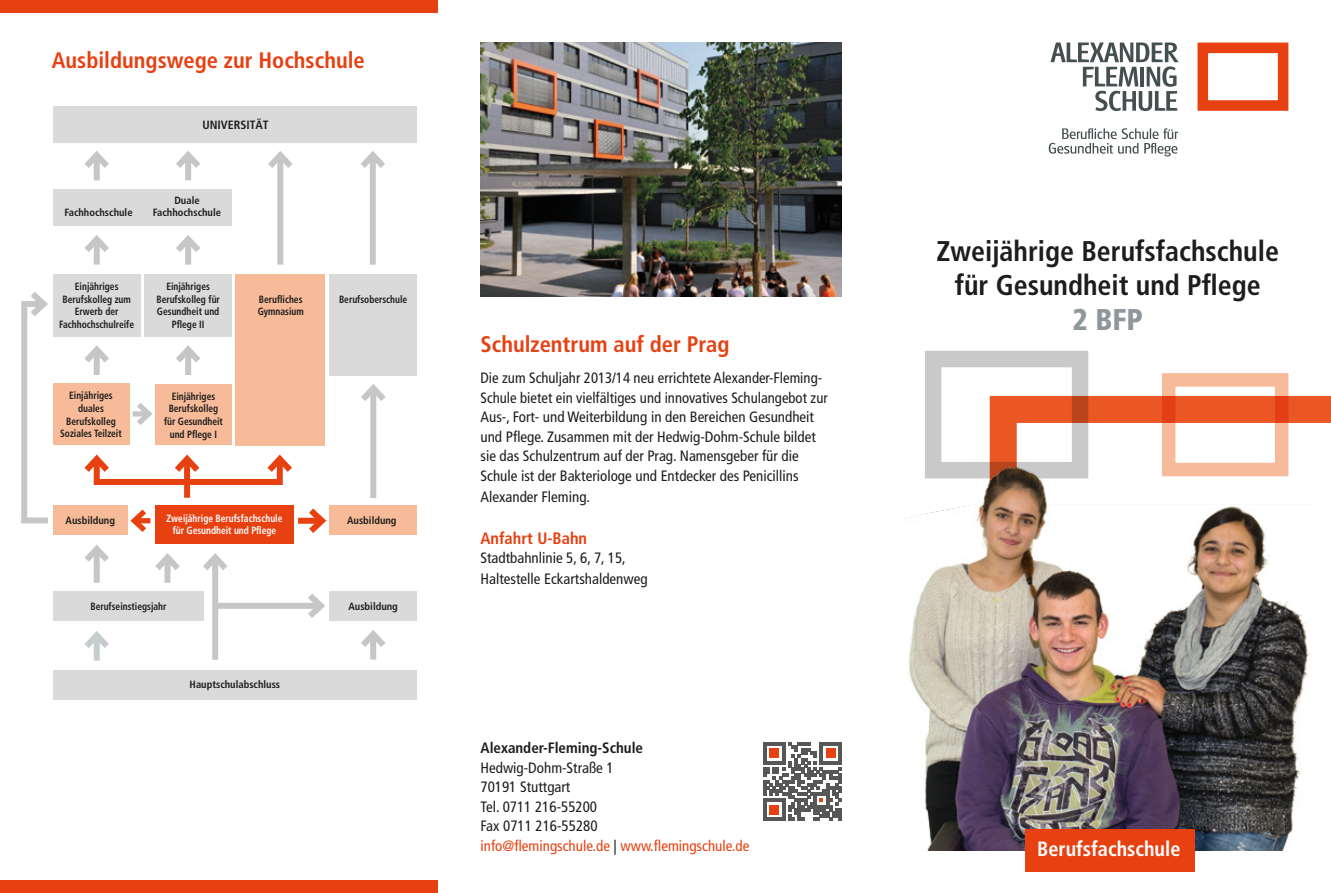
<style>
.page{position:relative;width:1331px;height:893px;background:#fff}
.page>*{position:absolute;margin:0;border:0;box-sizing:border-box;transform-origin:0 0}
.t1{font:900 condensed 30px "Frutiger";color:#8e989a}
.t2{font:700 condensed 28.5px/34.5px "Frutiger";color:#1d1d1b;text-align:center}
.t3{font:700 condensed 22.5px "Frutiger";color:#e74011}
.t4{font:700 condensed 20.7px "Frutiger";color:#fff}
.t5{font:700 condensed 16.5px "Frutiger";color:#e74011}
.t6{font:condensed 15px/19.5px "Frutiger";color:#1d1d1b}
.t7{font:700 condensed 15px "Frutiger";color:#1d1d1b}
.t8{font:700 condensed 12px "Frutiger";color:#1d1d1b}
.t9{font:700 condensed 10.5px/12.6px "Frutiger";color:#1d1d1b;text-align:center;scale:.9 1}
.t10{font:700 condensed 10.5px/12px "Frutiger";color:#1d1d1b;text-align:center}
.t11{font:700 condensed 10.5px/12.6px "Frutiger";color:#fff;text-align:center;scale:.9 1}
.s1{color:#e74011}
</style>
<div class="page">
<svg style="left:990px;top:396px;width:341px;height:259px"></svg>
<div style="left:925px;top:351px;width:163px;height:127px;border:16px solid #b3b2b2"></div>
<div style="left:1162px;top:373px;width:126px;height:103px;border:14px solid #f8bb9a"></div>
<img style="left:480px;top:43px;width:362px;height:253px">
<svg style="left:763px;top:742px;width:79px;height:79px"></svg>
<div style="left:0;top:0;width:438px;height:13px;background:#e74011"></div>
<div style="left:0;top:880px;width:438px;height:13px;background:#e74011"></div>
<div style="left:53px;top:670px;width:364px;height:29px;background:#dadada"></div>
<div style="left:53px;top:591px;width:151px;height:30px;background:#dadada"></div>
<div style="left:94px;top:549px;width:6px;height:34px;background:#c6c6c6"></div>
<svg style="left:84px;top:544px;width:25px;height:24px"></svg>
<div style="left:277px;top:459px;width:6px;height:26px;background:#e74011"></div>
<svg style="left:267px;top:454px;width:25px;height:24px"></svg>
<div style="left:370px;top:388px;width:6px;height:110px;background:#c6c6c6"></div>
<svg style="left:361px;top:384px;width:25px;height:23px"></svg>
<div style="left:298px;top:518px;width:24px;height:6px;background:#e74011"></div>
<svg style="left:303px;top:508px;width:24px;height:25px"></svg>
<div style="left:213px;top:603px;width:108px;height:6px;background:#c6c6c6"></div>
<svg style="left:302px;top:591px;width:28px;height:30px"></svg>
<div style="left:53px;top:274px;width:87px;height:62px;background:#dadada"></div>
<div style="left:330px;top:591px;width:87px;height:30px;background:#dadada"></div>
<div style="left:53px;top:384px;width:77px;height:61px;background:#f8bb9a"></div>
<div style="left:330px;top:274px;width:87px;height:101px;background:#dadada"></div>
<div style="left:236px;top:274px;width:89px;height:171px;background:#f8bb9a"></div>
<div style="left:145px;top:274px;width:87px;height:62px;background:#dadada"></div>
<div style="left:155px;top:384px;width:77px;height:61px;background:#f8bb9a"></div>
<div style="left:155px;top:505px;width:139px;height:39px;background:#e74011"></div>
<div style="left:94px;top:350px;width:6px;height:25px;background:#c6c6c6"></div>
<svg style="left:84px;top:345px;width:25px;height:24px"></svg>
<div style="left:94px;top:459px;width:6px;height:26px;background:#e74011"></div>
<svg style="left:84px;top:454px;width:25px;height:24px"></svg>
<div style="left:184px;top:459px;width:6px;height:39px;background:#e74011"></div>
<svg style="left:175px;top:454px;width:25px;height:24px"></svg>
<div style="left:185px;top:350px;width:6px;height:25px;background:#c6c6c6"></div>
<svg style="left:176px;top:345px;width:25px;height:18px"></svg>
<div style="left:164px;top:557px;width:6px;height:26px;background:#c6c6c6"></div>
<svg style="left:155px;top:553px;width:25px;height:24px"></svg>
<div style="left:212px;top:557px;width:6px;height:103px;background:#c6c6c6"></div>
<svg style="left:203px;top:553px;width:25px;height:24px"></svg>
<div style="left:94px;top:635px;width:6px;height:26px;background:#c6cdce"></div>
<svg style="left:85px;top:631px;width:24px;height:24px"></svg>
<div style="left:370px;top:634px;width:6px;height:25px;background:#c6c6c6"></div>
<svg style="left:361px;top:630px;width:24px;height:23px"></svg>
<svg style="left:132px;top:403px;width:20px;height:22px"></svg>
<svg style="left:130px;top:509px;width:21px;height:23px"></svg>
<div style="left:53px;top:505px;width:75px;height:30px;background:#f8bb9a"></div>
<div style="left:329px;top:505px;width:87px;height:30px;background:#f8bb9a"></div>
<div style="left:95px;top:479px;width:185px;height:6px;background:#e74011"></div>
<div style="left:21px;top:301px;width:6px;height:222px;background:#c6c6c6"></div>
<svg style="left:27px;top:292px;width:21px;height:31px"></svg>
<div style="left:21px;top:517px;width:27px;height:6px;background:#c6c6c6"></div>
<div style="left:53px;top:106px;width:364px;height:36px;background:#dadada"></div>
<div style="left:94px;top:239px;width:6px;height:26px;background:#c6c6c6"></div>
<svg style="left:85px;top:235px;width:24px;height:24px"></svg>
<div style="left:94px;top:155px;width:6px;height:25px;background:#c6c6c6"></div>
<svg style="left:84px;top:151px;width:25px;height:23px"></svg>
<div style="left:277px;top:155px;width:6px;height:110px;background:#c6c6c6"></div>
<svg style="left:268px;top:151px;width:25px;height:23px"></svg>
<div style="left:185px;top:239px;width:6px;height:26px;background:#c6c6c6"></div>
<svg style="left:176px;top:235px;width:24px;height:17px"></svg>
<div style="left:185px;top:155px;width:6px;height:25px;background:#c6c6c6"></div>
<svg style="left:176px;top:151px;width:24px;height:17px"></svg>
<div style="left:370px;top:155px;width:6px;height:110px;background:#c6c6c6"></div>
<svg style="left:361px;top:151px;width:24px;height:23px"></svg>
<div style="left:53px;top:189px;width:179px;height:36px;background:#dadada"></div>
<svg style="left:1050px;top:43px;width:129px;height:68px"></svg>
<svg style="left:1049px;top:128px;width:129px;height:28px"></svg>
<svg style="left:1197px;top:43px;width:91px;height:68px"></svg>
<img style="left:904px;top:465px;width:407px;height:385px">
<div style="left:1025px;top:829px;width:169px;height:43px;background:#e74011"></div>
<h3 class="t3" style="left:52px;top:47px;width:315px">Ausbildungswege zur Hochschule</h3>
<p class="t8" style="left:202px;top:118px;width:66px">Universität</p>
<p class="t10" style="left:64px;top:206px;width:70px">Fachhochschule</p>
<p class="t10" style="left:153px;top:194px;width:70px">Duale<br>Fachhochschule</p>
<p class="t9" style="left:59px;top:280px;width:85px">Einjähriges<br>Berufskolleg zum<br>Erwerb der<br>Fachhochschulreife</p>
<p class="t9" style="left:156px;top:280px;width:72px">Einjähriges<br>Berufskolleg für<br>Gesundheit und<br>Pflege II</p>
<p class="t9" style="left:60px;top:389px;width:70px">Einjähriges duales<br>Berufskolleg<br>Soziales Teilzeit</p>
<p class="t9" style="left:164px;top:390px;width:67px">Einjähriges<br>Berufskolleg für Gesundheit und Pflege I</p>
<p class="t9" style="left:259px;top:293px;width:50px">Berufliches</p>
<p class="t9" style="left:339px;top:293px;width:77px">Berufsoberschule</p>
<p class="t9" style="left:258px;top:305px;width:53px">Gymnasium</p>
<p class="t11" style="left:167px;top:512px;width:130px">Zweijährige Berufsfachschule für Gesundheit und Pflege</p>
<p class="t10" style="left:66px;top:514px;width:51px">Ausbildung</p>
<p class="t10" style="left:347px;top:514px;width:51px">Ausbildung</p>
<p class="t9" style="left:90px;top:600px;width:86px">Berufseinstiegsjahr</p>
<p class="t10" style="left:190px;top:678px;width:92px">Hauptschulabschluss</p>
<p class="t10" style="left:348px;top:601px;width:51px">Ausbildung</p>
<h3 class="t3" style="left:480px;top:331px;width:251px">Schulzentrum auf der Prag</h3>
<p class="t6" style="left:480px;top:368px;width:349px">Die zum Schuljahr 2013/14 neu errichtete Alexander-Fleming-Schule bietet ein vielfältiges und innovatives Schulangebot zur Aus-, Fort- und Weiterbildung in den Bereichen Gesundheit und Pflege. Zusammen mit der Hedwig-Dohm-Schule bildet sie das Schulzentrum auf der Prag. Namensgeber für die Schule ist der Bakteriologe und Entdecker des Penicillins</p>
<p class="t6" style="left:480px;top:487px;width:111px">Alexander Fleming.</p>
<p class="t5" style="left:480px;top:528px;width:108px">Anfahrt U-Bahn</p>
<p class="t6" style="left:480px;top:548px;width:169px;line-height:21px">Stadtbahnlinie 5, 6, 7, 15,<br>Haltestelle Eckartshaldenweg</p>
<p class="t7" style="left:480px;top:739px;width:164px">Alexander-Fleming-Schule</p>
<p class="t6" style="left:480px;top:758px;width:270px">Hedwig-Dohm-Straße 1<br>70191 Stuttgart<br>Tel. 0711 216-55200<br>Fax 0711 216-55280<br><span class="s1">info@flemingschule.de</span> | <span class="s1">www.flemingschule.de</span></p>
<h2 class="t2" style="left:936px;top:233px;width:344px">Zweijährige Berufsfachschule für Gesundheit und Pflege</h2>
<h1 class="t1" style="left:1072px;top:301px;width:72px">2 BFP</h1>
<h3 class="t4" style="left:1037px;top:837px;width:145px">Berufsfachschule</h3>
</div>
